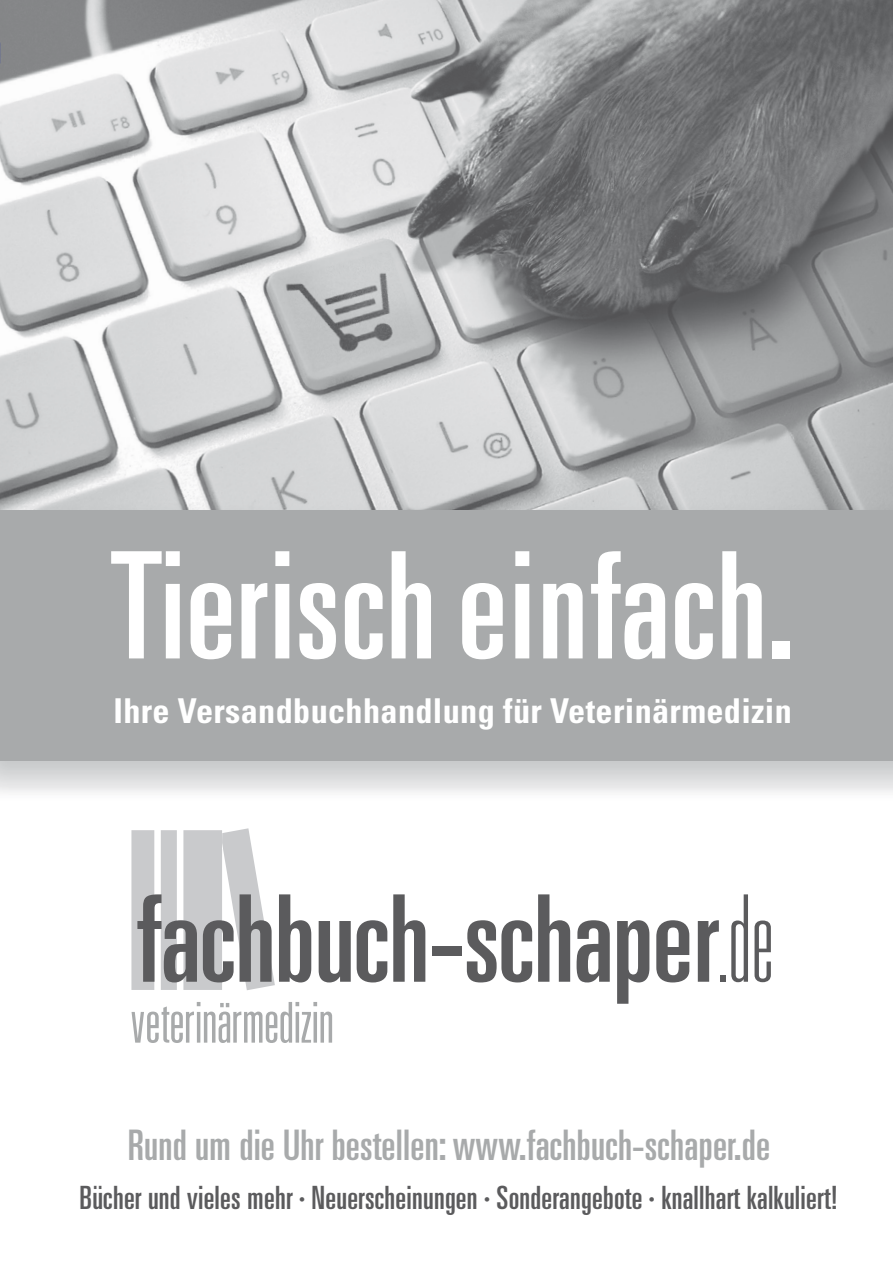
<style>
.page{position:relative;width:893px;height:1263px;background:#fff}
.page>*{position:absolute;margin:0;border:0;box-sizing:border-box;transform-origin:0 0}
.t1{font:ultra-condensed 148.5px "Univers";letter-spacing:.01em;color:#fff}
.t2{font:ultra-condensed 120.9px "Univers";letter-spacing:-.005em;color:#5b5b5d}
.t3{font:300 ultra-condensed 56.4px "Univers";letter-spacing:-.015em;color:#a8aaab}
.t4{font:ultra-condensed 42.15px "Univers";letter-spacing:.005em;color:#a8aaab}
.t5{font:700 condensed 34.2px "Univers";letter-spacing:.01em;color:#fff}
.t6{font:ultra-condensed 32.1px "Univers";letter-spacing:.01em;color:#5b5b5d}
.s1{font-weight:100}
</style>
<div class="page">
<img style="left:0;top:0;width:893px;height:792px">
<div style="left:0;top:511px;width:893px;height:250px;background:#a8aaab"></div>
<svg style="left:131px;top:828px;width:144px;height:162px"></svg>
<h1 class="t1" style="left:110px;top:521px;width:686px">Tierisch einfach.</h1>
<p class="t5" style="left:114px;top:690px;width:680px">Ihre Versandbuchhandlung für Veterinärmedizin</p>
<h2 class="t2" style="left:137px;top:870px;width:639px">fachbuch-schaper<span class="s1">.de</span></h2>
<h3 class="t3" style="left:131px;top:993px;width:205px">veterinärmedizin</h3>
<h3 class="t4" style="left:128px;top:1121px;width:644px">Rund um die Uhr bestellen: www.fachbuch-schaper.de</h3>
<p class="t6" style="left:80px;top:1179px;width:760px">Bücher und vieles mehr · Neuerscheinungen · Sonderangebote · knallhart kalkuliert!</p>
</div>
